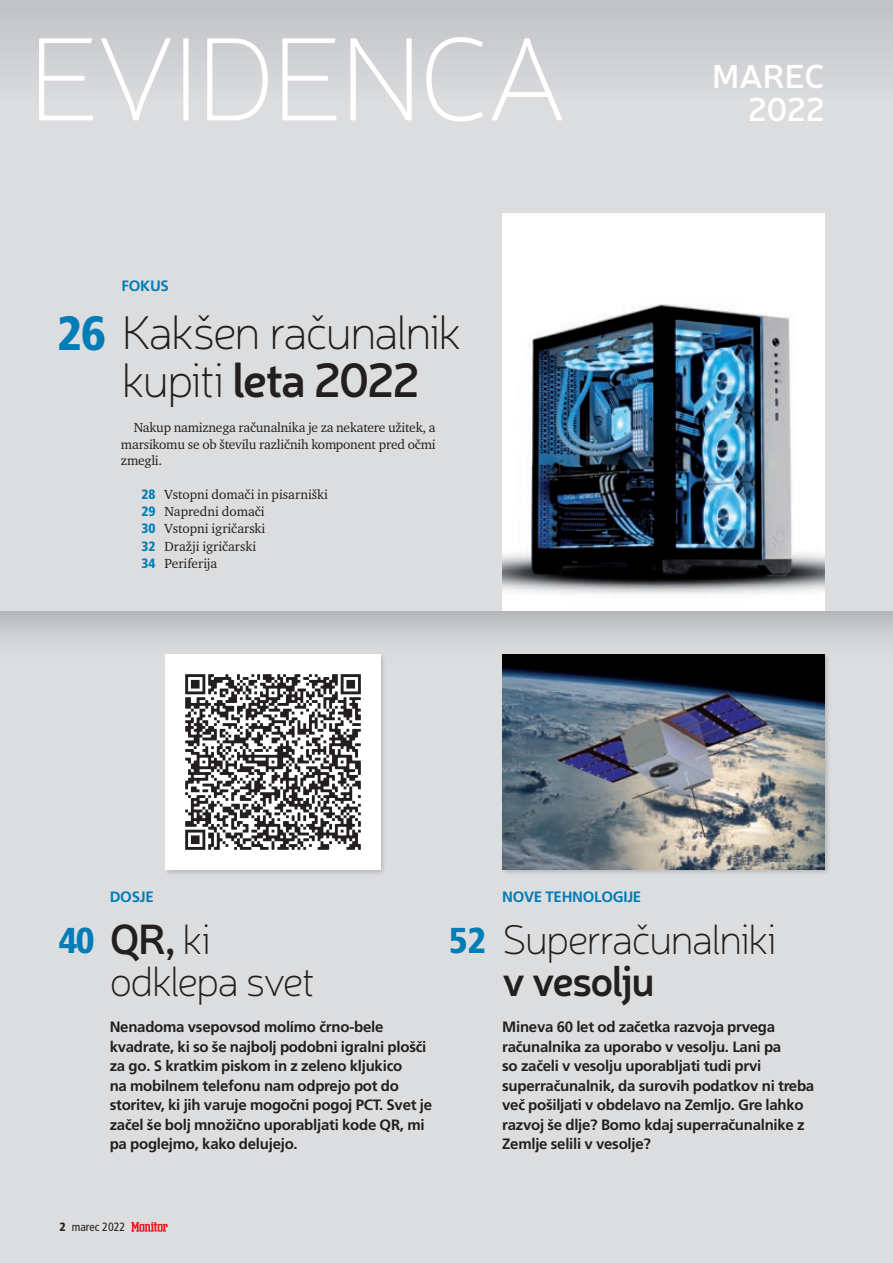
<style>
.page{position:relative;width:893px;height:1263px;background:#dcdddf}
.page>*{position:absolute;margin:0;border:0;box-sizing:border-box;transform-origin:0 0}
.t1{font:100 120px "Neris";letter-spacing:-.03em;color:#fff}
.Uvod_PREIZKUSI{font:100 48px "Neris";letter-spacing:-.05em;color:#231f20}
.Naslov_PREIZKUSI{font:600 48px "Neris";letter-spacing:-.055em;color:#231f20}
.Naslov_PREIZKUSI_mal{font:100 42px/42px "Neris";letter-spacing:-.05em;color:#231f20}
.Uvod_PREIZKUSI-2{font:900 condensed 36px "Frutiger LT Std";color:#007cb6}
.Uvod_PREIZKUSI-3{font:600 33px/33px "Neris";letter-spacing:-.01em;color:#fff;text-align:right}
.Uvod_PREIZKUSI-4{font:700 15px/19.5px "Frutiger LT Std";letter-spacing:-.015em;color:#231f20}
.Uvod_PREIZKUSI-5{font:700 15px "Frutiger LT Std";letter-spacing:-.015em;color:#007cb6}
.Body_TEXT{font:13.5px/16.5px "Charter Itc TEE";letter-spacing:-.015em;color:#231f20;text-align:justify}
.Kazalo_2{font:13.5px "Charter Itc TEE";color:#231f20}
.Pagina{font:condensed 12px "Frutiger LT Std";color:#231f20}
.s1{font-family:"Frutiger LT Std";font-weight:900;font-stretch:condensed;color:#007cb6}
.s2{font-weight:100}
.s3{font-weight:600}
.s4{font-weight:900}
</style>
<div class="page">
<svg style="left:131px;top:1222px;width:37px;height:10px"></svg>
<div style="left:0;top:0;width:893px;height:102px;background:linear-gradient(to right,#cdcfd1,#cdcfd1)"></div>
<div style="left:0;top:611px;width:893px;height:59px;background:linear-gradient(to bottom,#bbbdc0,#e4e4e6)"></div>
<div style="left:503px;top:214px;width:322px;height:397px;background:#fff"></div>
<img style="left:503px;top:304px;width:322px;height:290px">
<div style="left:164px;top:652px;width:223px;height:224px;background:#231f20;opacity:.2"></div>
<img style="left:166px;top:655px;width:215px;height:214px">
<div style="left:501px;top:652px;width:331px;height:224px;background:#231f20;opacity:.2"></div>
<img style="left:503px;top:655px;width:322px;height:214px">
<p class="t1" style="left:28px;top:6px;width:542px">EVIDENCA</p>
<p class="Uvod_PREIZKUSI-5" style="left:122px;top:277px;width:49px">FOKUS</p>
<p class="Uvod_PREIZKUSI" style="left:57px;top:303px;width:406px"><span class="s1">26</span> Kakšen računalnik</p>
<p class="Naslov_PREIZKUSI" style="left:122px;top:347px;width:300px"><span class="s2">kupiti</span> leta 2022</p>
<p class="Body_TEXT" style="left:121px;top:419px;width:316px;text-indent:13px">Nakup namiznega računalnika je za nekatere užitek, a marsikomu se ob številu različnih komponent pred očmi zmegli.</p>
<p class="Kazalo_2" style="left:141px;top:486px;width:188px"><span class="s1">28</span> Vstopni domači in pisarniški</p>
<p class="Kazalo_2" style="left:141px;top:503px;width:125px"><span class="s1">29</span> Napredni domači</p>
<p class="Kazalo_2" style="left:141px;top:520px;width:125px"><span class="s1">30</span> Vstopni igričarski</p>
<p class="Kazalo_2" style="left:141px;top:538px;width:116px"><span class="s1">32</span> Dražji igričarski</p>
<p class="Kazalo_2" style="left:141px;top:555px;width:77px"><span class="s1">34</span> Periferija</p>
<p class="Uvod_PREIZKUSI-3" style="left:712px;top:58px;width:114px">MAREC<br>2022</p>
<p class="Uvod_PREIZKUSI-5" style="left:110px;top:888px;width:45px">DOSJE</p>
<p class="Naslov_PREIZKUSI_mal" style="left:110px;top:918px;width:207px"><span class="s3">QR,</span> ki odklepa svet</p>
<p class="Uvod_PREIZKUSI-4" style="left:110px;top:1017px;width:324px">Nenadoma vsepovsod molímo črno-bele kvadrate, ki so še najbolj podobni igralni plošči za go. S kratkim piskom in z zeleno kljukico<br>na mobilnem telefonu nam odprejo pot do storitev, ki jih varuje mogočni pogoj PCT. Svet je začel še bolj množično uporabljati kode QR, mi pa poglejmo, kako delujejo.</p>
<p class="Uvod_PREIZKUSI-2" style="left:59px;top:918px;width:37px">40</p>
<p class="Uvod_PREIZKUSI-2" style="left:449px;top:918px;width:39px">52</p>
<p class="Uvod_PREIZKUSI-5" style="left:502px;top:888px;width:141px">NOVE TEHNOLOGIJE</p>
<p class="Naslov_PREIZKUSI_mal" style="left:502px;top:918px;width:276px">Superračunalniki <span class="s3">v vesolju</span></p>
<p class="Uvod_PREIZKUSI-4" style="left:502px;top:1017px;width:314px">Mineva 60 let od začetka razvoja prvega računalnika za uporabo v vesolju. Lani pa<br>so začeli v vesolju uporabljati tudi prvi superračunalnik, da surovih podatkov ni treba več pošiljati v obdelavo na Zemljo. Gre lahko razvoj še dlje? Bomo kdaj superračunalnike z Zemlje selili v vesolje?</p>
<p class="Pagina" style="left:60px;top:1220px;width:67px"><span class="s4">2</span> marec 2022</p>
</div>
